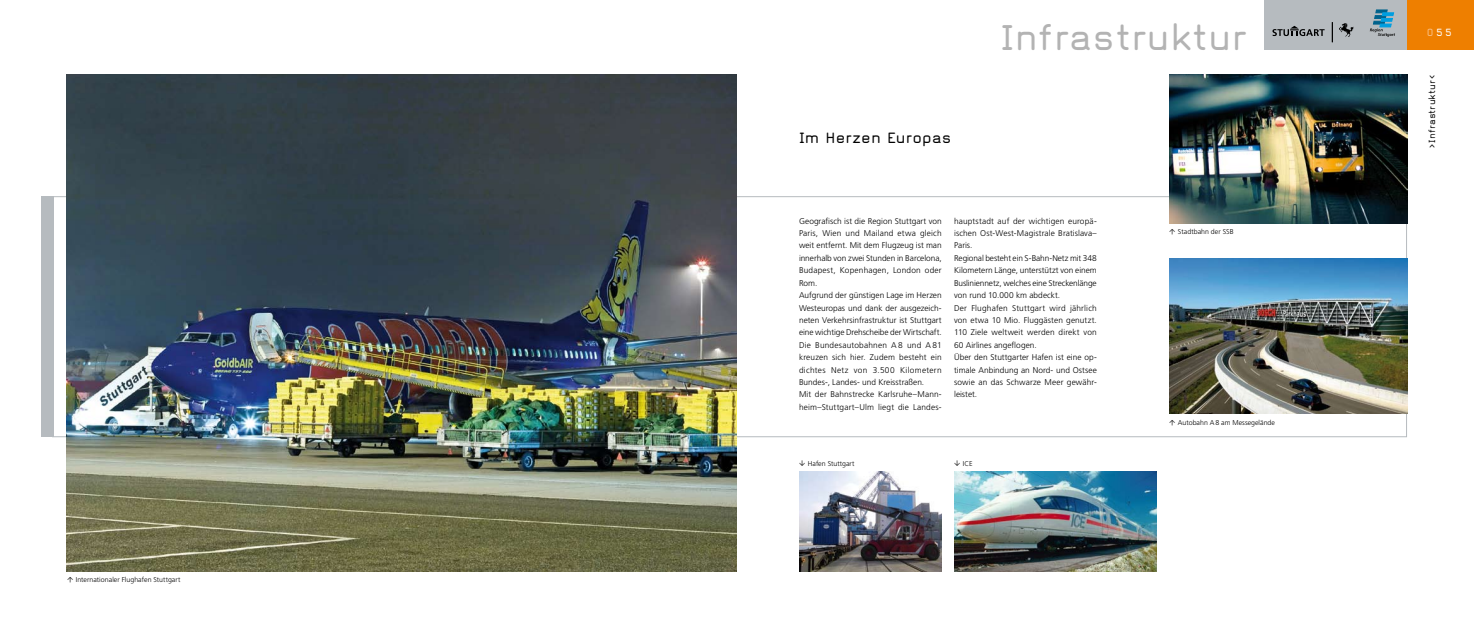
<style>
.page{position:relative;width:1474px;height:621px;background:#fff}
.page>*{position:absolute;margin:0;border:0;box-sizing:border-box;transform-origin:0 0}
.t1{font:42px "Magda Clean";color:#b3b3b3}
.t2{font:17.5px "Magda Clean";letter-spacing:.01em;color:#000}
.t3{font:12.25px "Magda Clean";color:#fff}
.t4{font:10.5px "Magda Clean";letter-spacing:.005em;color:#000}
.t5{font:300 8.31px/12.4px "Frutiger";letter-spacing:.01em;color:#000}
.t6{font:300 7px "Frutiger";letter-spacing:.005em;color:#000}
.s1{color:#f9c188}
</style>
<div class="page">
<div style="left:1406px;top:0;width:67px;height:50px;background:#ee7f00"></div>
<div style="left:1264px;top:0;width:142px;height:50px;background:#b6bbbf"></div>
<svg style="left:1370px;top:10px;width:24px;height:27px"></svg>
<svg style="left:1272px;top:26px;width:52px;height:10px"></svg>
<img style="left:1339px;top:24px;width:14px;height:13px">
<svg style="left:1331px;top:22px;width:1px;height:20px"></svg>
<img style="left:67px;top:74px;width:670px;height:496px">
<div style="left:42px;top:196px;width:12px;height:241px;background:#b6bbbf"></div>
<img style="left:799px;top:471px;width:142px;height:99px">
<img style="left:1169px;top:258px;width:237px;height:155px">
<img style="left:1169px;top:74px;width:237px;height:149px">
<img style="left:954px;top:471px;width:202px;height:99px">
<p class="t6" style="left:76px;top:575px;width:106px">Internationaler Flughafen Stuttgart</p>
<h2 class="t2" style="left:799px;top:128px;width:154px">Im Herzen Europas</h2>
<h1 class="t1" style="left:1000px;top:14px;width:248px">Infrastruktur</h1>
<p class="t5" style="left:799px;top:214px;width:144px">Geografisch ist die Region Stuttgart von Paris, Wien und Mailand etwa gleich weit entfernt. Mit dem Flugzeug ist man innerhalb von zwei Stunden in Barcelona, Budapest, Kopenhagen, London oder Rom.<br>Aufgrund der günstigen Lage im Herzen Westeuropas und dank der ausgezeich&shy;neten Verkehrsinfrastruktur ist Stuttgart eine wichtige Drehscheibe der Wirtschaft.<br>Die Bundesautobahnen A 8 und A 81 kreuzen sich hier. Zudem besteht ein dichtes Netz von 3.500 Kilometern Bundes-, Landes- und Kreisstraßen.<br>Mit der Bahnstrecke Karlsruhe–Mann&shy;heim–Stuttgart–Ulm liegt die Landes-</p>
<p class="t5" style="left:954px;top:214px;width:144px">hauptstadt auf der wichtigen europä&shy;ischen Ost-West-Magistrale Bratislava– Paris.<br>Regional besteht ein S-Bahn-Netz mit 348<br>Kilometern Länge, unterstützt von einem Busliniennetz, welches eine Streckenlänge von rund 10.000 km abdeckt.<br>Der Flughafen Stuttgart wird jährlich von etwa 10 Mio. Fluggästen genutzt.<br>110 Ziele weltweit werden direkt von 60 Airlines angeflogen.<br>Über den Stuttgarter Hafen ist eine op&shy;timale Anbindung an Nord- und Ostsee sowie an das Schwarze Meer gewähr&shy;leistet.</p>
<p class="t6" style="left:807px;top:459px;width:48px">Hafen Stuttgart</p>
<p class="t6" style="left:962px;top:459px;width:11px">ICE</p>
<p class="t6" style="left:1177px;top:227px;width:57px">Stadtbahn der SSB</p>
<p class="t6" style="left:1177px;top:418px;width:98px">Autobahn A8 am Messegelände</p>
<h3 class="t3" style="left:1426px;top:25px;width:27px"><span class="s1">0</span>55</h3>
<p class="t4" style="left:1425px;top:148px;width:75px;rotate:-90deg">&gt;Infrastruktur&lt;</p>
</div>
